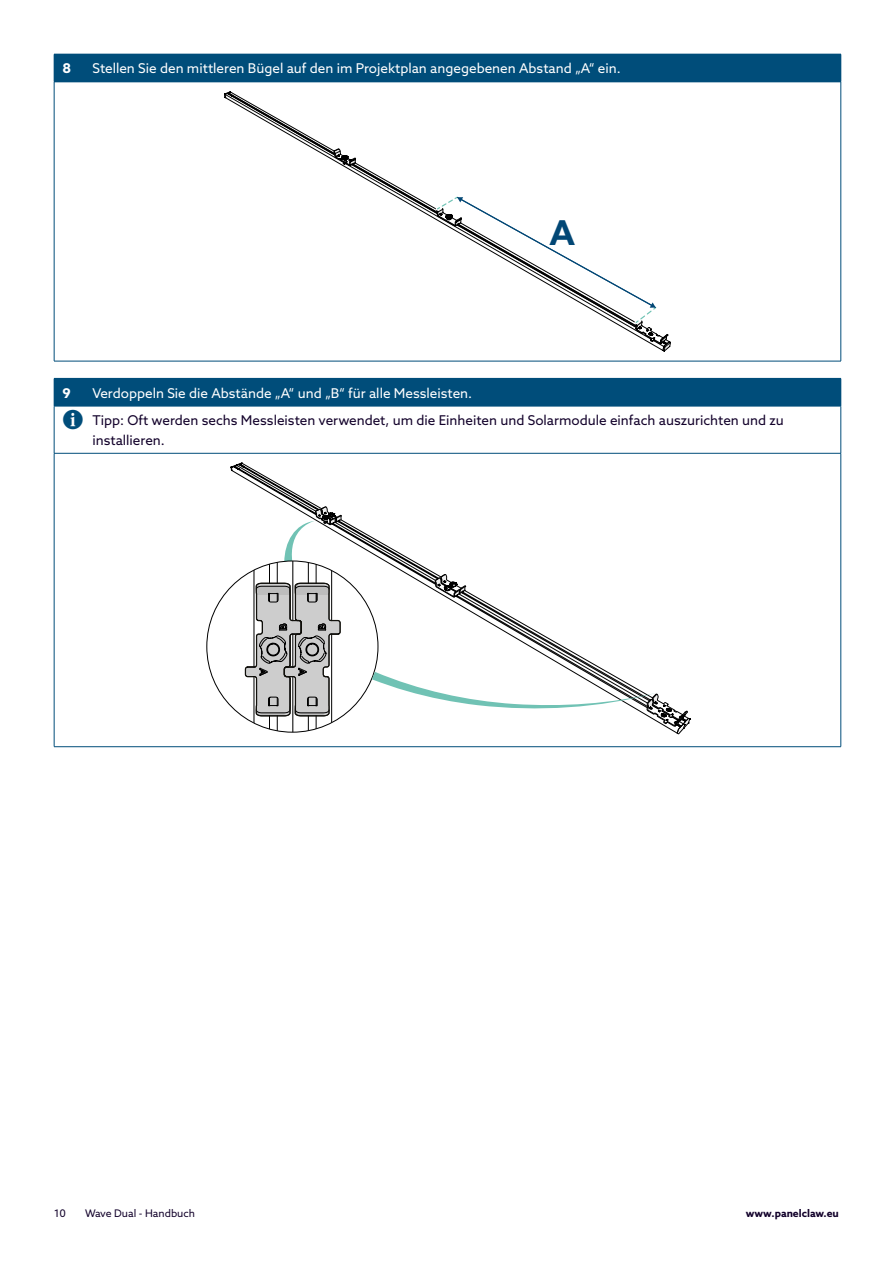
<style>
.page{position:relative;width:893px;height:1263px;background:#fff}
.page>*{position:absolute;margin:0;border:0;box-sizing:border-box;transform-origin:0 0}
.t1{font:700 34.2px "Azo Sans";color:#024775}
.ol_1_VarA_continue{font:13.5px "Azo Sans";color:#fff}
.t2{font:13.5px/19.5px "Azo Sans";color:#13022b}
.ol_1_VarA_continue-2{font:700 13.5px "Azo Sans";color:#fff}
.t3{font:10.5px "Azo Sans";color:#13022b}
.t4{font:700 10.5px "Azo Sans";color:#13022b}
.s1{color:#004d7a}
</style>
<div class="page">
<div style="left:54px;top:54px;width:787px;height:28px;background:#004d7a"></div>
<hr style="left:54px;top:82px;width:787px;height:1px;background:#004d7a">
<hr style="left:54px;top:82px;width:1px;height:279px;background:#004d7a">
<hr style="left:840px;top:82px;width:1px;height:279px;background:#004d7a">
<hr style="left:54px;top:361px;width:787px;height:1px;background:#004d7a">
<svg style="left:227px;top:93px;width:205px;height:125px"></svg>
<svg style="left:224px;top:91px;width:9px;height:8px"></svg>
<svg style="left:333px;top:146px;width:23px;height:20px"></svg>
<svg style="left:432px;top:196px;width:239px;height:156px"></svg>
<div style="left:54px;top:378px;width:787px;height:28px;background:#004d7a"></div>
<hr style="left:54px;top:406px;width:787px;height:1px;background:#004d7a">
<hr style="left:54px;top:406px;width:1px;height:47px;background:#004d7a">
<hr style="left:840px;top:406px;width:1px;height:47px;background:#004d7a">
<hr style="left:54px;top:453px;width:787px;height:1px;background:#004d7a">
<hr style="left:54px;top:453px;width:1px;height:293px;background:#004d7a">
<hr style="left:840px;top:453px;width:1px;height:293px;background:#004d7a">
<hr style="left:54px;top:746px;width:787px;height:1px;background:#004d7a">
<svg style="left:230px;top:462px;width:13px;height:9px"></svg>
<svg style="left:236px;top:463px;width:372px;height:255px"></svg>
<div style="left:207px;top:561px;width:171px;height:171px;background:#fff;border-radius:50%"></div>
<svg style="left:244px;top:495px;width:98px;height:237px"></svg>
<svg style="left:372px;top:672px;width:318px;height:63px"></svg>
<p class="ol_1_VarA_continue-2" style="left:63px;top:60px;width:10px">8</p>
<p class="ol_1_VarA_continue" style="left:92px;top:60px;width:530px">Stellen Sie den mittleren Bügel auf den im Projektplan angegebenen Abstand „A“ ein.</p>
<p class="t1" style="left:549px;top:210px;width:27px">A</p>
<p class="ol_1_VarA_continue-2" style="left:63px;top:384px;width:10px">9</p>
<p class="ol_1_VarA_continue" style="left:92px;top:384px;width:381px">Verdoppeln Sie die Abstände „A“ und „B“ für alle Messleisten.</p>
<p class="t2" style="left:92px;top:410px;width:693px;text-indent:-30px"><span class="s1">✔</span> Tipp: Oft werden sechs Messleisten verwendet, um die Einheiten und Solarmodule einfach auszurichten und zu installieren.</p>
<p class="t3" style="left:54px;top:1207px;width:13px">10</p>
<p class="t3" style="left:85px;top:1207px;width:111px">Wave Dual - Handbuch</p>
<p class="t4" style="left:746px;top:1206px;width:95px">www.panelclaw.eu</p>
</div>
